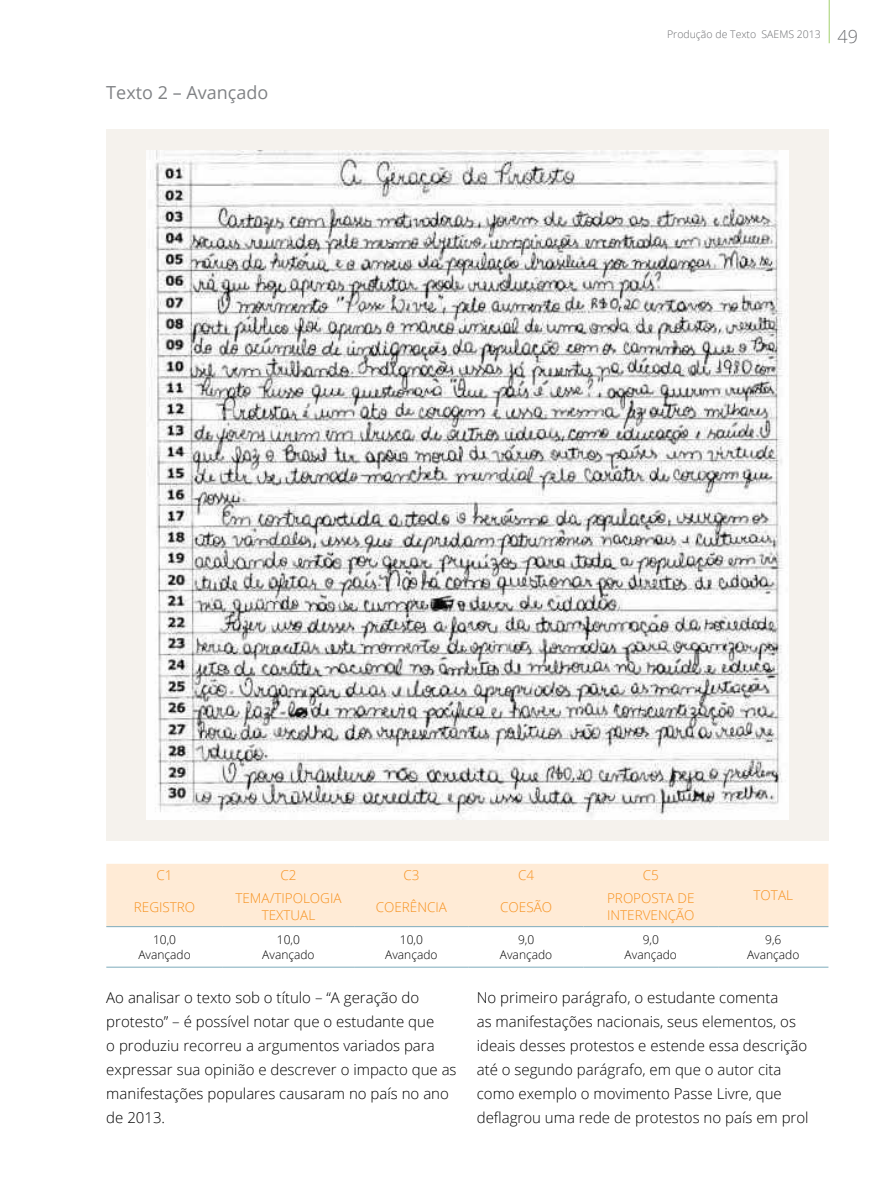
<style>
.page{position:relative;width:893px;height:1191px;background:#fff}
.page>*{position:absolute;margin:0;border:0;box-sizing:border-box;transform-origin:0 0}
.t1{font:18px "Open Sans";color:#808285}
.t2{font:300 18px "Open Sans";color:#6d6e71}
.t3{font:300 15px/24px "Open Sans";color:#000}
.t4{font:300 13.5px/16.2px "Open Sans";color:#f7911e;text-align:center}
.t5{font:300 12px/14.4px "Open Sans";color:#000;text-align:center}
.t6{font:300 10.5px "Open Sans";color:#6d6e71}
</style>
<div class="page">
<div style="left:106px;top:129px;width:723px;height:711px;background:#f5f2ed"></div>
<img style="left:147px;top:150px;width:641px;height:669px">
<div style="left:106px;top:864px;width:722px;height:62px;background:#ffebd6"></div>
<hr style="left:223px;top:926px;width:131px;height:1px;background:#7eabbb">
<hr style="left:354px;top:926px;width:115px;height:1px;background:#7eabbb">
<hr style="left:469px;top:926px;width:114px;height:1px;background:#7eabbb">
<hr style="left:583px;top:926px;width:135px;height:1px;background:#7eabbb">
<hr style="left:718px;top:926px;width:110px;height:1px;background:#7eabbb">
<hr style="left:106px;top:926px;width:117px;height:1px;background:#7eabbb">
<hr style="left:106px;top:966px;width:117px;height:1px;background:#7eabbb">
<hr style="left:223px;top:966px;width:131px;height:1px;background:#7eabbb">
<hr style="left:354px;top:966px;width:115px;height:1px;background:#7eabbb">
<hr style="left:469px;top:966px;width:114px;height:1px;background:#7eabbb">
<hr style="left:583px;top:966px;width:135px;height:1px;background:#7eabbb">
<hr style="left:718px;top:966px;width:110px;height:1px;background:#7eabbb">
<hr style="left:829px;top:0;width:1px;height:43px;background:#a2d06d">
<p class="t1" style="left:106px;top:80px;width:163px">Texto 2 – Avançado</p>
<p class="t6" style="left:667px;top:27px;width:155px">Produção de Texto SAEMS 2013</p>
<p class="t2" style="left:837px;top:24px;width:22px">49</p>
<p class="t4" style="left:157px;top:866px;width:18px">C1</p>
<p class="t4" style="left:280px;top:866px;width:18px">C2</p>
<p class="t4" style="left:403px;top:866px;width:18px">C3</p>
<p class="t4" style="left:518px;top:866px;width:18px">C4</p>
<p class="t4" style="left:643px;top:866px;width:18px">C5</p>
<p class="t4" style="left:753px;top:887px;width:41px">TOTAL</p>
<p class="t4" style="left:134px;top:898px;width:63px">REGISTRO</p>
<p class="t4" style="left:235px;top:890px;width:108px">TEMA/TIPOLOGIA<br>TEXTUAL</p>
<p class="t4" style="left:376px;top:898px;width:73px">COERÊNCIA</p>
<p class="t4" style="left:500px;top:898px;width:53px">COESÃO</p>
<p class="t4" style="left:607px;top:890px;width:89px;text-align:left">PROPOSTA DE<br>INTERVENÇÃO</p>
<p class="t5" style="left:138px;top:932px;width:54px">10,0<br>Avançado</p>
<p class="t5" style="left:262px;top:932px;width:54px">10,0<br>Avançado</p>
<p class="t5" style="left:385px;top:932px;width:54px">10,0<br>Avançado</p>
<p class="t5" style="left:500px;top:932px;width:54px">9,0<br>Avançado</p>
<p class="t5" style="left:625px;top:932px;width:54px">9,0<br>Avançado</p>
<p class="t5" style="left:747px;top:932px;width:54px">9,6<br>Avançado</p>
<p class="t3" style="left:106px;top:984px;width:352px">Ao analisar o texto sob o título – “A geração do protesto” – é possível notar que o estudante que<br>o produziu recorreu a argumentos variados para expressar sua opinião e descrever o impacto que as manifestações populares causaram no país no ano de 2013.</p>
<p class="t3" style="left:477px;top:984px;width:333px">No primeiro parágrafo, o estudante comenta<br>as manifestações nacionais, seus elementos, os ideais desses protestos e estende essa descrição até o segundo parágrafo, em que o autor cita como exemplo o movimento Passe Livre, que deflagrou uma rede de protestos no país em prol</p>
</div>
